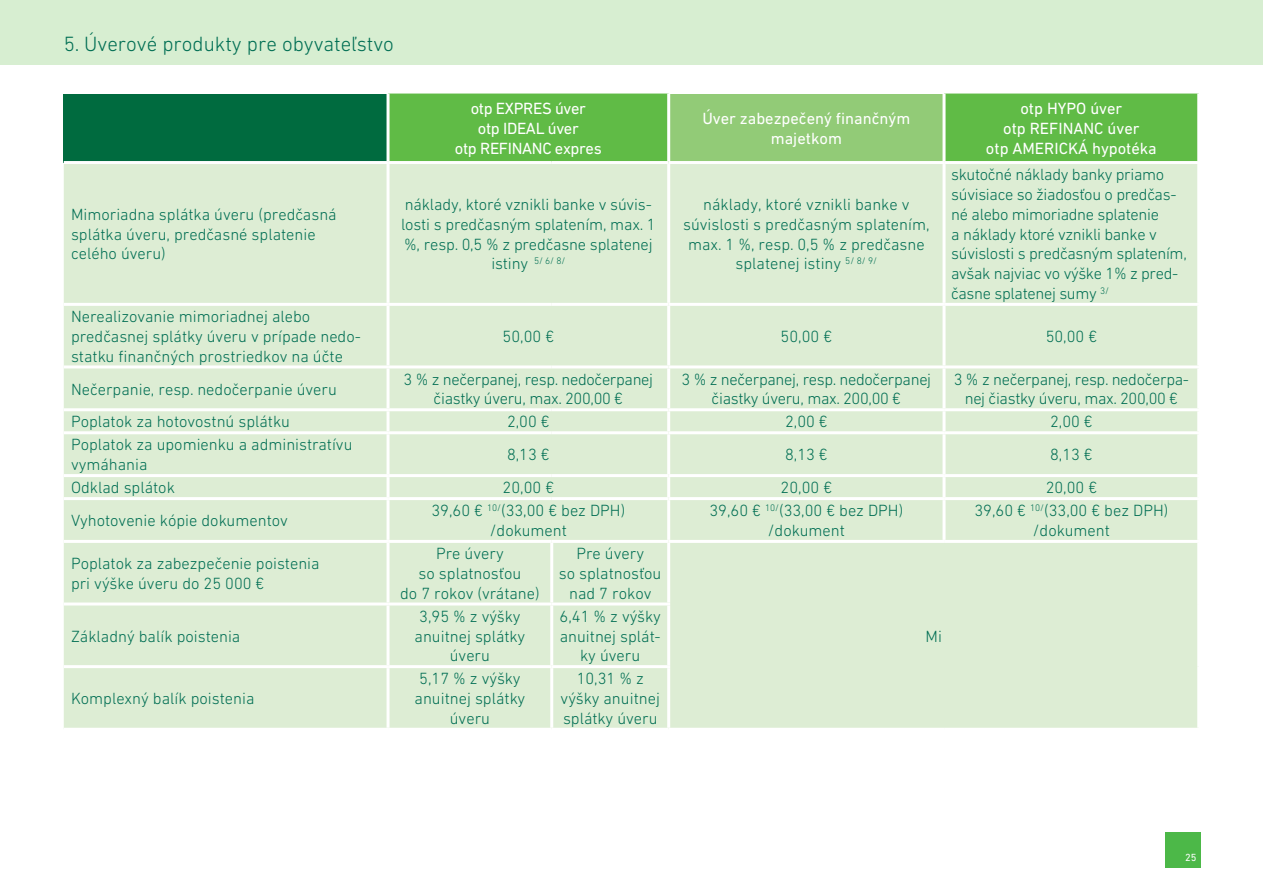
<style>
.page{position:relative;width:1263px;height:893px;background:#fff}
.page>*{position:absolute;margin:0;border:0;box-sizing:border-box;transform-origin:0 0}
.t1{font:300 21px "DIN Next W1 G";color:#006e53}
.t2{font:300 16.5px/19.8px "DIN Next W1 G";color:#006e53;text-align:center}
.t3{font:300 16.5px/19.8px "DIN Next W1 G";letter-spacing:-.02em;color:#006e53;text-align:center}
.t4{font:16.5px/19.8px "DIN Next W1 G";color:#fff;text-align:center}
.t5{font:16.5px/19.8px "DIN Next W1 G";letter-spacing:-.02em;color:#fff;text-align:center}
.t6{font:10.5px "DIN Next W1 G";color:#fff}
</style>
<div class="page">
<div style="left:1165px;top:832px;width:36px;height:36px;background:#4cb848"></div>
<div style="left:0;top:0;width:1263px;height:64px;background:#d7eed1"></div>
<div style="left:64px;top:94px;width:324px;height:69px;background:#006b3f"></div>
<div style="left:389px;top:94px;width:808px;height:67px;background:#60bb46"></div>
<div style="left:669px;top:94px;width:275px;height:69px;background:#92cb77"></div>
<div style="left:64px;top:164px;width:1133px;height:564px;background:#ddedd4"></div>
<hr style="left:64px;top:161px;width:324px;height:3px;background:#fff">
<hr style="left:386px;top:94px;width:3px;height:67px;background:#fff">
<hr style="left:667px;top:94px;width:3px;height:67px;background:#fff">
<hr style="left:669px;top:161px;width:275px;height:3px;background:#fff">
<hr style="left:942px;top:94px;width:3px;height:67px;background:#fff">
<hr style="left:386px;top:164px;width:3px;height:139px;background:#fff">
<hr style="left:667px;top:164px;width:3px;height:139px;background:#fff">
<hr style="left:942px;top:164px;width:3px;height:139px;background:#fff">
<hr style="left:64px;top:303px;width:324px;height:3px;background:#fff">
<hr style="left:386px;top:306px;width:3px;height:59px;background:#fff">
<hr style="left:388px;top:303px;width:164px;height:3px;background:#fff">
<hr style="left:552px;top:303px;width:117px;height:3px;background:#fff">
<hr style="left:667px;top:306px;width:3px;height:59px;background:#fff">
<hr style="left:669px;top:303px;width:275px;height:3px;background:#fff">
<hr style="left:942px;top:306px;width:3px;height:59px;background:#fff">
<hr style="left:944px;top:303px;width:256px;height:3px;background:#fff">
<hr style="left:64px;top:365px;width:324px;height:3px;background:#fff">
<hr style="left:386px;top:368px;width:3px;height:40px;background:#fff">
<hr style="left:388px;top:365px;width:164px;height:3px;background:#fff">
<hr style="left:552px;top:365px;width:117px;height:3px;background:#fff">
<hr style="left:667px;top:368px;width:3px;height:40px;background:#fff">
<hr style="left:669px;top:365px;width:275px;height:3px;background:#fff">
<hr style="left:942px;top:368px;width:3px;height:40px;background:#fff">
<hr style="left:944px;top:365px;width:256px;height:3px;background:#fff">
<hr style="left:64px;top:408px;width:324px;height:3px;background:#fff">
<hr style="left:386px;top:411px;width:3px;height:20px;background:#fff">
<hr style="left:388px;top:408px;width:164px;height:3px;background:#fff">
<hr style="left:552px;top:408px;width:117px;height:3px;background:#fff">
<hr style="left:667px;top:411px;width:3px;height:20px;background:#fff">
<hr style="left:669px;top:408px;width:275px;height:3px;background:#fff">
<hr style="left:942px;top:411px;width:3px;height:20px;background:#fff">
<hr style="left:944px;top:408px;width:256px;height:3px;background:#fff">
<hr style="left:64px;top:431px;width:324px;height:3px;background:#fff">
<hr style="left:386px;top:434px;width:3px;height:40px;background:#fff">
<hr style="left:388px;top:431px;width:164px;height:3px;background:#fff">
<hr style="left:552px;top:431px;width:117px;height:3px;background:#fff">
<hr style="left:667px;top:434px;width:3px;height:40px;background:#fff">
<hr style="left:669px;top:431px;width:275px;height:3px;background:#fff">
<hr style="left:942px;top:434px;width:3px;height:40px;background:#fff">
<hr style="left:944px;top:431px;width:256px;height:3px;background:#fff">
<hr style="left:64px;top:474px;width:324px;height:3px;background:#fff">
<hr style="left:386px;top:477px;width:3px;height:20px;background:#fff">
<hr style="left:388px;top:474px;width:164px;height:3px;background:#fff">
<hr style="left:552px;top:474px;width:117px;height:3px;background:#fff">
<hr style="left:667px;top:477px;width:3px;height:20px;background:#fff">
<hr style="left:669px;top:474px;width:275px;height:3px;background:#fff">
<hr style="left:942px;top:477px;width:3px;height:20px;background:#fff">
<hr style="left:944px;top:474px;width:256px;height:3px;background:#fff">
<hr style="left:64px;top:497px;width:324px;height:3px;background:#fff">
<hr style="left:386px;top:500px;width:3px;height:40px;background:#fff">
<hr style="left:388px;top:497px;width:164px;height:3px;background:#fff">
<hr style="left:552px;top:497px;width:117px;height:3px;background:#fff">
<hr style="left:667px;top:500px;width:3px;height:40px;background:#fff">
<hr style="left:669px;top:497px;width:275px;height:3px;background:#fff">
<hr style="left:942px;top:500px;width:3px;height:40px;background:#fff">
<hr style="left:944px;top:497px;width:256px;height:3px;background:#fff">
<hr style="left:64px;top:540px;width:324px;height:3px;background:#fff">
<hr style="left:386px;top:543px;width:3px;height:59px;background:#fff">
<hr style="left:388px;top:540px;width:164px;height:3px;background:#fff">
<hr style="left:552px;top:540px;width:117px;height:3px;background:#fff">
<hr style="left:550px;top:543px;width:3px;height:59px;background:#fff">
<hr style="left:667px;top:543px;width:3px;height:59px;background:#fff">
<hr style="left:669px;top:540px;width:275px;height:3px;background:#fff">
<hr style="left:944px;top:540px;width:256px;height:3px;background:#fff">
<hr style="left:64px;top:602px;width:324px;height:3px;background:#fff">
<hr style="left:386px;top:605px;width:3px;height:60px;background:#fff">
<hr style="left:388px;top:602px;width:164px;height:3px;background:#fff">
<hr style="left:552px;top:602px;width:118px;height:3px;background:#fff">
<hr style="left:550px;top:605px;width:3px;height:60px;background:#fff">
<hr style="left:667px;top:605px;width:3px;height:60px;background:#fff">
<hr style="left:64px;top:665px;width:324px;height:3px;background:#fff">
<hr style="left:386px;top:668px;width:3px;height:60px;background:#fff">
<hr style="left:388px;top:665px;width:164px;height:3px;background:#fff">
<hr style="left:552px;top:665px;width:118px;height:3px;background:#fff">
<hr style="left:550px;top:668px;width:3px;height:60px;background:#fff">
<hr style="left:667px;top:668px;width:3px;height:60px;background:#fff">
<p class="t1" style="left:64px;top:32px;width:332px">5. Úverové produkty pre obyvateľstvo</p>
<p class="t5" style="left:455px;top:99px;width:148px">otp EXPRES úver<br>otp IDEAL úver<br>otp REFINANC expres</p>
<p class="t4" style="left:702px;top:109px;width:210px">Úver zabezpečený finančným majetkom</p>
<p class="t4" style="left:986px;top:99px;width:172px">otp HYPO úver<br>otp REFINANC úver<br>otp AMERICKÁ hypotéka</p>
<p class="t2" style="left:71px;top:204px;width:267px;text-align:left">Mimoriadna splátka úveru (predčasná splátka úveru, predčasné splatenie celého úveru)</p>
<p class="t2" style="left:401px;top:194px;width:256px">náklady, ktoré vznikli banke v súvis&shy;losti s predčasným splatením, max. 1 %, resp. 0,5 % z predčasne splatenej istiny <sup>5/</sup> <sup>6/</sup> <sup>8/</sup></p>
<p class="t2" style="left:683px;top:194px;width:248px">náklady, ktoré vznikli banke v súvislosti s predčasným splatením, max. 1 %, resp. 0,5 % z predčasne splatenej istiny <sup>5/</sup> <sup>8/</sup> <sup>9/</sup></p>
<p class="t3" style="left:951px;top:165px;width:237px;text-align:left">skutočné náklady banky priamo súvisiace so žiadosťou o predčas&shy;né alebo mimoriadne splatenie<br>a náklady ktoré vznikli banke v súvislosti s predčasným splatením, avšak najviac vo výške 1% z pred&shy;časne splatenej sumy <sup>3/</sup></p>
<p class="t2" style="left:71px;top:306px;width:291px;text-align:left">Nerealizovanie mimoriadnej alebo predčasnej splátky úveru v prípade nedo&shy;statku finančných prostriedkov na účte</p>
<p class="t2" style="left:503px;top:326px;width:53px">50,00 €</p>
<p class="t2" style="left:781px;top:326px;width:53px">50,00 €</p>
<p class="t2" style="left:1046px;top:326px;width:53px">50,00 €</p>
<p class="t2" style="left:71px;top:379px;width:267px">Nečerpanie, resp. nedočerpanie úveru</p>
<p class="t3" style="left:403px;top:369px;width:251px">3 % z nečerpanej, resp. nedočerpanej čiastky úveru, max. 200,00 €</p>
<p class="t3" style="left:681px;top:369px;width:251px">3 % z nečerpanej, resp. nedočerpanej čiastky úveru, max. 200,00 €</p>
<p class="t3" style="left:954px;top:369px;width:237px">3 % z nečerpanej, resp. nedočerpa&shy;nej čiastky úveru, max. 200,00 €</p>
<p class="t2" style="left:71px;top:412px;width:220px">Poplatok za hotovostnú splátku</p>
<p class="t2" style="left:507px;top:412px;width:44px">2,00 €</p>
<p class="t2" style="left:785px;top:412px;width:44px">2,00 €</p>
<p class="t2" style="left:1050px;top:412px;width:44px">2,00 €</p>
<p class="t2" style="left:71px;top:435px;width:283px;text-align:left">Poplatok za upomienku a administratívu vymáhania</p>
<p class="t2" style="left:507px;top:445px;width:44px">8,13 €</p>
<p class="t2" style="left:785px;top:445px;width:44px">8,13 €</p>
<p class="t2" style="left:1050px;top:445px;width:44px">8,13 €</p>
<p class="t2" style="left:71px;top:478px;width:105px">Odklad splátok</p>
<p class="t2" style="left:503px;top:478px;width:53px">20,00 €</p>
<p class="t2" style="left:781px;top:478px;width:53px">20,00 €</p>
<p class="t2" style="left:1046px;top:478px;width:53px">20,00 €</p>
<p class="t2" style="left:71px;top:510px;width:218px">Vyhotovenie kópie dokumentov</p>
<p class="t2" style="left:431px;top:501px;width:195px">39,60 € <sup>10/</sup>(33,00 € bez DPH) /dokument</p>
<p class="t2" style="left:709px;top:501px;width:195px">39,60 € <sup>10/</sup>(33,00 € bez DPH) /dokument</p>
<p class="t2" style="left:974px;top:501px;width:195px">39,60 € <sup>10/</sup>(33,00 € bez DPH) /dokument</p>
<p class="t2" style="left:71px;top:553px;width:250px;text-align:left">Poplatok za zabezpečenie poistenia pri výške úveru do 25 000 €</p>
<p class="t2" style="left:400px;top:543px;width:141px">Pre úvery<br>so splatnosťou<br>do 7 rokov (vrátane)</p>
<p class="t2" style="left:559px;top:543px;width:104px">Pre úvery<br>so splatnosťou nad 7 rokov</p>
<p class="t2" style="left:71px;top:626px;width:171px">Základný balík poistenia</p>
<p class="t2" style="left:925px;top:626px;width:18px">Mi</p>
<p class="t2" style="left:415px;top:606px;width:112px">3,95 % z výšky anuitnej splátky úveru</p>
<p class="t2" style="left:560px;top:606px;width:103px">6,41 % z výšky anuitnej splát&shy;ky úveru</p>
<p class="t2" style="left:71px;top:688px;width:185px">Komplexný balík poistenia</p>
<p class="t2" style="left:415px;top:669px;width:112px">5,17 % z výšky anuitnej splátky úveru</p>
<p class="t2" style="left:561px;top:669px;width:101px">10,31 % z výšky anuitnej splátky úveru</p>
<p class="t6" style="left:1185px;top:851px;width:13px">25</p>
</div>
